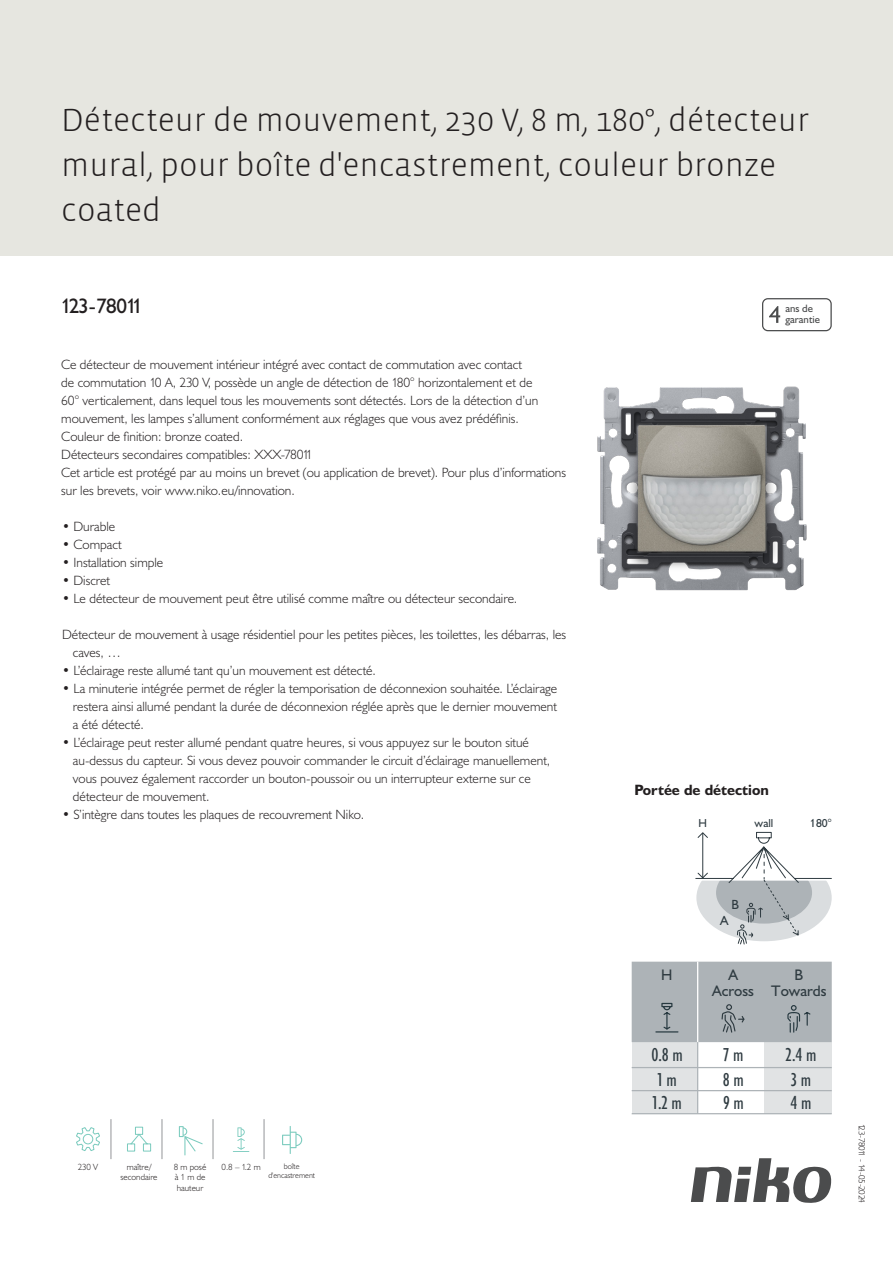
<style>
.page{position:relative;width:893px;height:1263px;background:#fff}
.page>*{position:absolute;margin:0;border:0;box-sizing:border-box;transform-origin:0 0}
.Title_datasheets{font:300 33px/45px "Vista Sans";color:#231f20}
.Article_number{font:21px "Humanist 521 BT";letter-spacing:-.045em;color:#231f20}
.t1{font:condensed 18.9px "Humanist 521 BT";letter-spacing:.185em;color:#2f3b41}
.t2{font:15.3px/16.5px "Humanist 521 BT";color:#2f3b41;text-align:center}
.Titles_parts{font:700 15px "Humanist 521 BT";color:#231f20}
.USP_bullets{font:300 13.5px/18px "Humanist 521 BT";color:#231f20}
.USPs{font:300 13.5px/18px "Humanist 521 BT";color:#231f20}
.t3{font:13.35px "Humanist 521 BT";color:#2f3b41}
.t4{font:11.7px "Humanist 521 BT";color:#2f3b41}
.t5{font:10.8px/10.8px "Humanist 521 BT";color:#4b4c4d}
.icontext{font:300 9px/10.8px "Humanist 521 BT";color:#231f20;text-align:center}
.Revision{font:300 9px "Humanist 521 BT";letter-spacing:-.06em;color:#231f20}
.icontext-2{font:300 8.1px/9.6px "Humanist 521 BT";color:#231f20;text-align:center}
</style>
<div class="page">
<svg style="left:691px;top:1158px;width:141px;height:45px"></svg>
<div style="left:0;top:0;width:893px;height:255px;background:#e6e6e0"></div>
<img style="left:597px;top:386px;width:210px;height:205px">
<svg style="left:76px;top:1127px;width:24px;height:24px"></svg>
<svg style="left:127px;top:1126px;width:25px;height:26px"></svg>
<svg style="left:178px;top:1126px;width:25px;height:30px"></svg>
<svg style="left:233px;top:1127px;width:17px;height:25px"></svg>
<svg style="left:282px;top:1126px;width:21px;height:28px"></svg>
<hr style="left:111px;top:1119px;width:1px;height:40px;background:#939598">
<hr style="left:162px;top:1119px;width:1px;height:40px;background:#939598">
<hr style="left:213px;top:1119px;width:1px;height:40px;background:#939598">
<hr style="left:264px;top:1119px;width:1px;height:40px;background:#939598">
<svg style="left:762px;top:298px;width:70px;height:33px"></svg>
<svg style="left:695px;top:831px;width:137px;height:113px"></svg>
<div style="left:632px;top:1042px;width:66px;height:72px;background:#e1e3e4"></div>
<div style="left:765px;top:1042px;width:67px;height:72px;background:#e1e3e4"></div>
<hr style="left:632px;top:1067px;width:66px;height:1px;background:#adb3b7">
<hr style="left:698px;top:1067px;width:67px;height:1px;background:#adb3b7">
<hr style="left:765px;top:1067px;width:67px;height:1px;background:#adb3b7">
<hr style="left:632px;top:1090px;width:66px;height:1px;background:#adb3b7">
<hr style="left:698px;top:1090px;width:67px;height:1px;background:#adb3b7">
<hr style="left:765px;top:1090px;width:67px;height:1px;background:#adb3b7">
<hr style="left:632px;top:1113px;width:66px;height:1px;background:#adb3b7">
<hr style="left:698px;top:1113px;width:67px;height:1px;background:#adb3b7">
<hr style="left:765px;top:1113px;width:67px;height:1px;background:#adb3b7">
<hr style="left:697px;top:1042px;width:1px;height:72px;background:#adb3b7">
<div style="left:632px;top:962px;width:200px;height:80px;background:#adb3b7"></div>
<p class="Title_datasheets" style="left:61px;top:98px;width:750px">Détecteur de mouvement, 230 V, 8 m, 180°, détecteur mural, pour boîte d'encastrement, couleur bronze coated</p>
<p class="Article_number" style="left:61px;top:293px;width:83px">123-78011</p>
<p class="t5" style="left:785px;top:303px;width:36px">ans de garantie</p>
<p class="USPs" style="left:61px;top:355px;width:506px">Ce détecteur de mouvement intérieur intégré avec contact de commutation avec contact<br>de commutation 10 A, 230 V, possède un angle de détection de 180° horizontalement et de<br>60° verticalement, dans lequel tous les mouvements sont détectés. Lors de la détection d’un mouvement, les lampes s’allument conformément aux réglages que vous avez prédéfinis.<br>Couleur de finition: bronze coated.<br>Détecteurs secondaires compatibles: XXX-78011<br>Cet article est protégé par au moins un brevet (ou application de brevet). Pour plus d’informations sur les brevets, voir www.niko.eu/innovation.</p>
<p class="USP_bullets" style="left:62px;top:517px;width:55px">• Durable</p>
<p class="USP_bullets" style="left:62px;top:535px;width:61px">• Compact</p>
<p class="USP_bullets" style="left:62px;top:553px;width:103px">• Installation simple</p>
<p class="USP_bullets" style="left:62px;top:571px;width:50px">• Discret</p>
<p class="USP_bullets" style="left:62px;top:589px;width:457px">• Le détecteur de mouvement peut être utilisé comme maître ou détecteur secondaire.</p>
<p class="USP_bullets" style="left:73px;top:625px;width:495px;text-indent:-11px">Détecteur de mouvement à usage résidentiel pour les petites pièces, les toilettes, les débarras, les caves, …</p>
<p class="USP_bullets" style="left:62px;top:661px;width:315px">• L’éclairage reste allumé tant qu’un mouvement est détecté.</p>
<p class="USP_bullets" style="left:73px;top:679px;width:486px;text-align:justify;text-indent:-11px">• La minuterie intégrée permet de régler la temporisation de déconnexion souhaitée. L’éclairage restera ainsi allumé pendant la durée de déconnexion réglée après que le dernier mouvement a été détecté.</p>
<p class="USP_bullets" style="left:73px;top:733px;width:479px;text-indent:-11px">• L’éclairage peut rester allumé pendant quatre heures, si vous appuyez sur le bouton situé au-dessus du capteur. Si vous devez pouvoir commander le circuit d’éclairage manuellement, vous pouvez également raccorder un bouton-poussoir ou un interrupteur externe sur ce détecteur de mouvement.</p>
<p class="USP_bullets" style="left:62px;top:805px;width:304px">• S’intègre dans toutes les plaques de recouvrement Niko.</p>
<p class="Titles_parts" style="left:634px;top:781px;width:136px">Portée de détection</p>
<p class="t4" style="left:698px;top:815px;width:10px">H</p>
<p class="t4" style="left:755px;top:815px;width:20px">wall</p>
<p class="t4" style="left:810px;top:815px;width:23px">180°</p>
<p class="icontext" style="left:78px;top:1161px;width:22px">230 V</p>
<p class="icontext" style="left:174px;top:1161px;width:34px;text-align:justify">8 m posé à 1 m de hauteur</p>
<p class="icontext" style="left:221px;top:1161px;width:41px">0.8 – 1.2 m</p>
<p class="icontext-2" style="left:268px;top:1161px;width:48px">boîte d'encastrement</p>
<p class="icontext" style="left:120px;top:1161px;width:39px">maître/ secondaire</p>
<p class="t3" style="left:731px;top:896px;width:9px">B</p>
<p class="t3" style="left:720px;top:912px;width:10px">A</p>
<p class="t2" style="left:712px;top:966px;width:43px">A<br>Across</p>
<p class="t2" style="left:661px;top:966px;width:13px">H</p>
<p class="t2" style="left:771px;top:966px;width:57px">B<br>Towards</p>
<p class="t1" style="left:651px;top:1043px;width:33px">0.8 m</p>
<p class="t1" style="left:723px;top:1043px;width:22px">7 m</p>
<p class="t1" style="left:785px;top:1043px;width:32px">2.4 m</p>
<p class="t1" style="left:657px;top:1068px;width:21px">1 m</p>
<p class="t1" style="left:723px;top:1068px;width:22px">8m</p>
<p class="t1" style="left:791px;top:1068px;width:22px">3m</p>
<p class="t1" style="left:652px;top:1091px;width:31px">1.2 m</p>
<p class="t1" style="left:723px;top:1091px;width:22px">9m</p>
<p class="t1" style="left:791px;top:1091px;width:22px">4m</p>
<p class="Revision" style="left:868px;top:1123px;width:81px;rotate:90deg">123-78011 - 14-05-2024</p>
</div>
